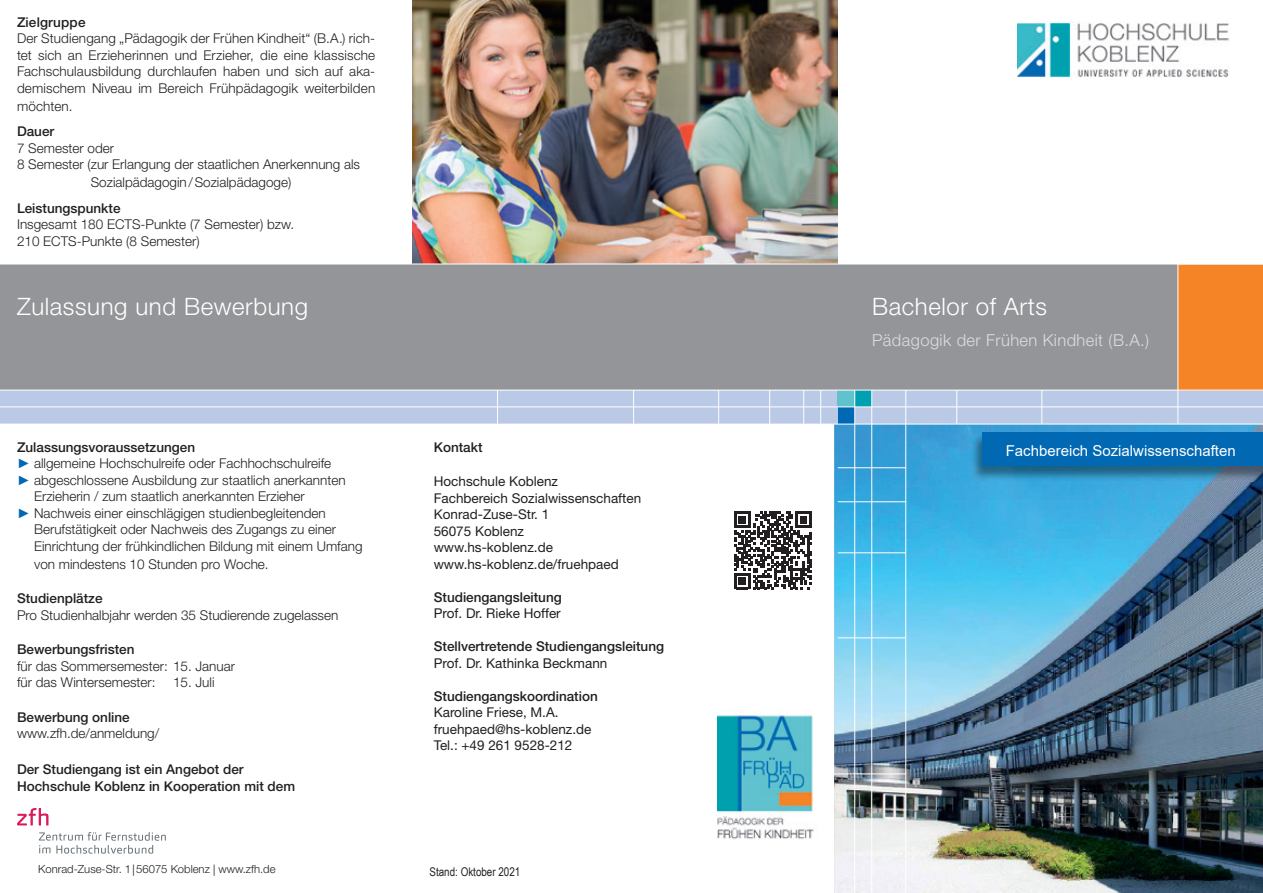
<style>
.page{position:relative;width:1263px;height:893px;background:#fff}
.page>*{position:absolute;margin:0;border:0;box-sizing:border-box;transform-origin:0 0}
.t1{font:300 24px "Helvetica Neue LT Std";letter-spacing:.025em;color:#fff}
.t2{font:300 16.5px "Helvetica Neue LT Std";letter-spacing:.025em;color:#dcdddf}
.t3{font:15px "Arial";color:#fff}
.t4{font:300 13.5px/16.5px "Helvetica Neue LT Std";color:#231f20}
.t5{font:500 13.5px/16.5px "Helvetica Neue LT Std";color:#231f20}
.t6{font:13.5px/16.5px "Helvetica Neue LT Std";color:#231f20}
.t7{font:12px "Arial Narrow";color:#231f20}
.t8{font:300 11.25px "Helvetica Neue LT Std";color:#231f20}
.s1{font-family:"Arial";font-weight:400;color:#0168b3}
.s2{font-family:"Myriad Pro";font-weight:400;font-stretch:condensed}
</style>
<div class="page">
<div style="left:0;top:264px;width:1177px;height:126px;background:#939598"></div>
<div style="left:0;top:390px;width:1263px;height:34px;background:#b9c9e6"></div>
<div style="left:1178px;top:265px;width:85px;height:125px;background:#f58427"></div>
<img style="left:412px;top:0;width:426px;height:264px">
<img style="left:834px;top:425px;width:429px;height:468px">
<div style="left:855px;top:390px;width:17px;height:17px;background:#00a0b0"></div>
<div style="left:838px;top:390px;width:17px;height:17px;background:#60c2cd"></div>
<div style="left:838px;top:407px;width:17px;height:17px;background:#0168b3"></div>
<img style="left:1017px;top:21px;width:212px;height:56px">
<img style="left:717px;top:711px;width:97px;height:129px">
<svg style="left:734px;top:512px;width:78px;height:77px"></svg>
<svg style="left:39px;top:832px;width:127px;height:22px"></svg>
<svg style="left:17px;top:808px;width:31px;height:17px"></svg>
<hr style="left:854px;top:390px;width:1px;height:503px;background:#fff">
<hr style="left:871px;top:390px;width:1px;height:503px;background:#fff">
<hr style="left:905px;top:390px;width:1px;height:503px;background:#fff">
<hr style="left:956px;top:390px;width:1px;height:34px;background:#fff">
<hr style="left:1041px;top:390px;width:1px;height:34px;background:#fff">
<hr style="left:1177px;top:256px;width:1px;height:168px;background:#fff">
<hr style="left:0;top:406px;width:1263px;height:1px;background:#fff">
<hr style="left:838px;top:552px;width:68px;height:1px;background:#fff">
<hr style="left:838px;top:637px;width:68px;height:1px;background:#fff">
<hr style="left:831px;top:773px;width:75px;height:1px;background:#fff">
<hr style="left:0;top:390px;width:1263px;height:1px;background:#fff">
<hr style="left:820px;top:390px;width:1px;height:34px;background:#fff">
<hr style="left:803px;top:390px;width:1px;height:34px;background:#fff">
<hr style="left:769px;top:390px;width:1px;height:34px;background:#fff">
<hr style="left:718px;top:390px;width:1px;height:34px;background:#fff">
<hr style="left:633px;top:390px;width:1px;height:34px;background:#fff">
<hr style="left:497px;top:390px;width:1px;height:34px;background:#fff">
<hr style="left:838px;top:467px;width:68px;height:1px;background:#fff">
<hr style="left:838px;top:501px;width:68px;height:1px;background:#fff">
<hr style="left:0;top:264px;width:1263px;height:1px;background:#fff">
<img style="left:971px;top:433px;width:292px;height:48px">
<div style="left:982px;top:432px;width:281px;height:34px;background:#0168b3"></div>
<p class="t5" style="left:17px;top:13px;width:70px">Zielgruppe</p>
<p class="t4" style="left:17px;top:30px;width:360px;text-align:justify">Der Studiengang „Pädagogik der Frühen Kindheit“ (B.A.) rich&shy;tet sich an Erzieherinnen und Erzieher, die eine klassische Fachschulausbildung durchlaufen haben und sich auf aka&shy;demischem Niveau im Bereich Frühpädagogik weiterbilden</p>
<p class="t4" style="left:17px;top:97px;width:57px">möchten.</p>
<p class="t5" style="left:17px;top:123px;width:39px">Dauer</p>
<p class="t4" style="left:17px;top:139px;width:345px">7 Semester oder<br>8 Semester ( zur Erlangung der staatlichen Anerkennung als</p>
<p class="t4" style="left:91px;top:174px;width:202px">Sozialpädagogin / Sozialpädagoge)</p>
<p class="t5" style="left:17px;top:199px;width:105px">Leistungspunkte</p>
<p class="t4" style="left:17px;top:216px;width:279px">Insgesamt 180 ECTS-Punkte (7 Semester) bzw.<br>210 ECTS-Punkte (8 Semester)</p>
<h1 class="t1" style="left:17px;top:291px;width:293px">Zulassung und Bewerbung</h1>
<p class="t5" style="left:17px;top:439px;width:180px">Zulassungsvoraussetzungen</p>
<p class="t4" style="left:17px;top:455px;width:316px"><span class="s1">►</span> allgemeine Hochschulreife oder Fachhochschulreife</p>
<p class="t4" style="left:17px;top:472px;width:330px"><span class="s1">►</span> abgeschlossene Ausbildung zur staatlich anerkannten</p>
<p class="t4" style="left:34px;top:488px;width:272px">Erzieherin / zum staatlich anerkannten Erzieher</p>
<p class="t4" style="left:17px;top:504px;width:310px"><span class="s1">►</span> Nachweis einer einschlägigen studienbegleitenden</p>
<p class="t4" style="left:34px;top:521px;width:304px">Berufstätigkeit oder Nachweis des Zugangs zu einer</p>
<p class="t4" style="left:34px;top:537px;width:330px">Einrichtung der frühkindlichen Bildung mit einem Umfang</p>
<p class="t4" style="left:34px;top:555px;width:236px">von mindestens 10 Stunden pro Woche.</p>
<p class="t5" style="left:17px;top:590px;width:87px">Studienplätze</p>
<p class="t4" style="left:17px;top:606px;width:323px">Pro Studienhalbjahr werden 35 Studierende zugelassen</p>
<p class="t5" style="left:17px;top:641px;width:119px">Bewerbungsfristen</p>
<p class="t4" style="left:17px;top:657px;width:220px">für das Sommersemester: 15. Januar für das Wintersemester:</p>
<p class="t4" style="left:173px;top:674px;width:43px">15. Juli</p>
<p class="t5" style="left:17px;top:709px;width:114px">Bewerbung online</p>
<p class="t4" style="left:17px;top:725px;width:144px">www.zfh.de/anmeldung/</p>
<p class="t5" style="left:17px;top:761px;width:280px">Der Studiengang ist ein Angebot der<br>Hochschule Koblenz in Kooperation mit dem</p>
<p class="t8" style="left:38px;top:862px;width:239px">Konrad-Zuse-Str. 1 <span class="s2">|</span> 56075 Koblenz <span class="s2">|</span> www.zfh.de</p>
<p class="t5" style="left:434px;top:439px;width:50px">Kontakt</p>
<p class="t6" style="left:434px;top:473px;width:209px">Hochschule Koblenz<br>Fachbereich Sozialwissenschaften<br>Konrad-Zuse-Str. 1<br>56075 Koblenz www.hs-koblenz.de www.hs-koblenz.de/fruehpaed</p>
<p class="t5" style="left:434px;top:589px;width:130px">Studiengangsleitung</p>
<p class="t6" style="left:434px;top:605px;width:129px">Prof. Dr. Rieke Hoffer</p>
<p class="t5" style="left:434px;top:638px;width:232px">Stellvertretende Studiengangsleitung</p>
<p class="t6" style="left:434px;top:655px;width:175px">Prof. Dr. Kathinka Beckmann</p>
<p class="t5" style="left:434px;top:688px;width:166px">Studiengangskoordination</p>
<p class="t6" style="left:434px;top:704px;width:159px">Karoline Friese, M.A. fruehpaed@hs-koblenz.de<br>Tel.: +49 261 9528-212</p>
<p class="t7" style="left:429px;top:863px;width:92px">Stand: Oktober 2021</p>
<h1 class="t1" style="left:872px;top:292px;width:176px">Bachelor of Arts</h1>
<p class="t2" style="left:872px;top:330px;width:279px">Pädagogik der Frühen Kindheit (B.A.)</p>
<p class="t3" style="left:1006px;top:441px;width:232px">Fachbereich Sozialwissenschaften</p>
</div>
